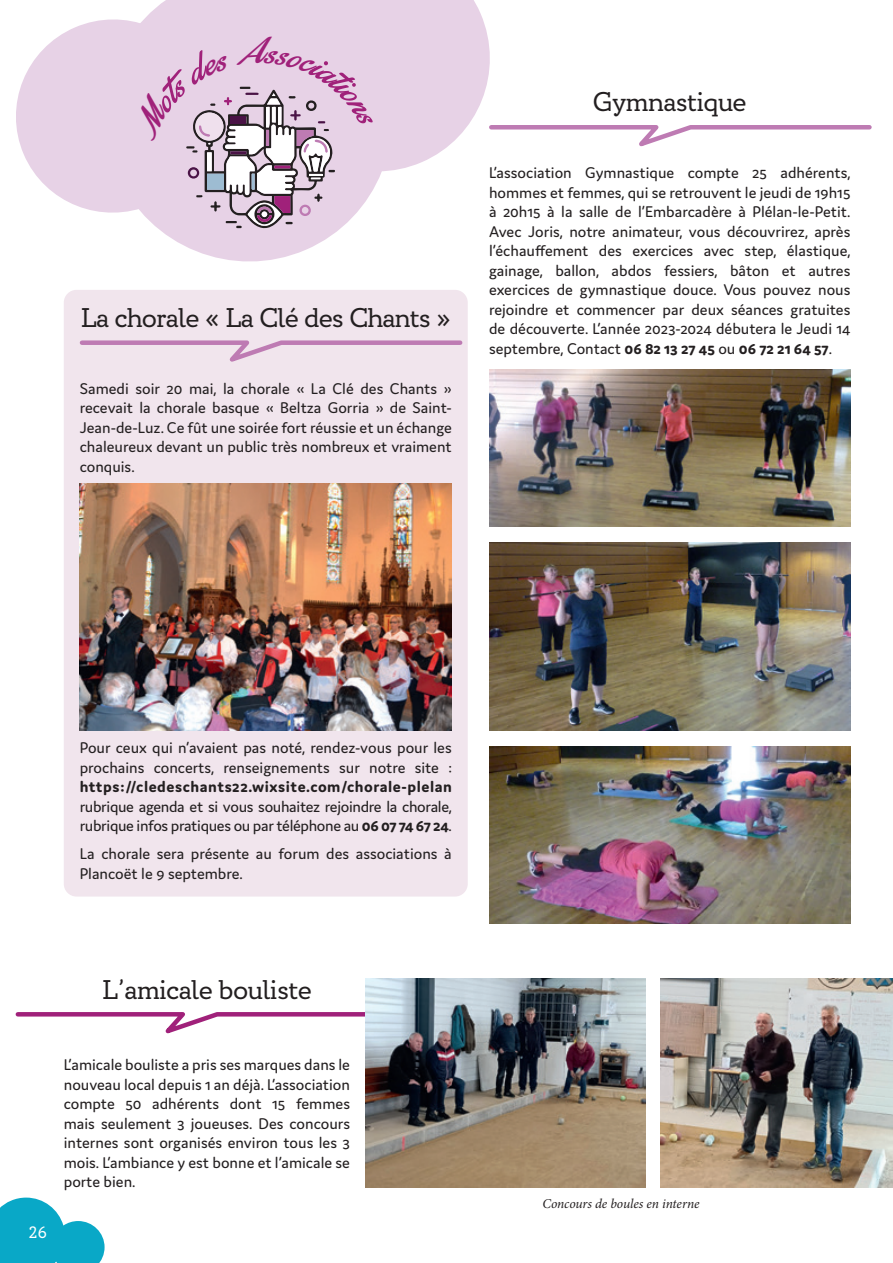
<style>
.page{position:relative;width:893px;height:1263px;background:#fff}
.page>*{position:absolute;margin:0;border:0;box-sizing:border-box;transform-origin:0 0}
.t1{font:27px "Circe Slab A";color:#231f20}
.t2{font:16.5px/19.5px "Domus";color:#231f20;text-align:justify}
.t3{font:16.5px "Circe Slab A";color:#fff}
.t4{font:italic 13.5px "Minion Pro";letter-spacing:-.005em;color:#231f20}
.s1{font-weight:700}
</style>
<div class="page">
<div style="left:64px;top:290px;width:404px;height:606px;background:#f1e5ed;border-radius:13px"></div>
<svg style="left:79px;top:340px;width:384px;height:22px"></svg>
<img style="left:80px;top:483px;width:372px;height:248px">
<svg style="left:16px;top:23px;width:70px;height:186px;fill:#e7d2e6"></svg>
<svg style="left:412px;top:0;width:78px;height:166px;fill:#e7d2e6"></svg>
<svg style="left:86px;top:0;width:326px;height:262px;fill:#e7d2e6"></svg>
<svg style="left:15px;top:1010px;width:351px;height:31px"></svg>
<img style="left:661px;top:978px;width:232px;height:209px">
<img style="left:366px;top:978px;width:279px;height:209px">
<svg style="left:487px;top:123px;width:385px;height:31px"></svg>
<img style="left:490px;top:370px;width:360px;height:156px">
<img style="left:489px;top:542px;width:361px;height:189px">
<img style="left:489px;top:747px;width:361px;height:176px">
<svg style="left:0;top:1197px;width:105px;height:66px"></svg>
<svg style="left:130px;top:37px;width:243px;height:191px;background:#d8c5d7"></svg>
<p class="t1" style="left:81px;top:302px;width:371px">La chorale « La Clé des Chants »</p>
<p class="t2" style="left:80px;top:378px;width:374px">Samedi soir 20 mai, la chorale « La Clé des Chants » recevait la chorale basque « Beltza Gorria » de Saint-Jean-de-Luz. Ce fût une soirée fort réussie et un échange chaleureux devant un public très nombreux et vraiment conquis.</p>
<p class="t1" style="left:593px;top:86px;width:155px">Gymnastique</p>
<p class="t2" style="left:489px;top:163px;width:363px">L’association Gymnastique compte 25 adhérents, hommes et femmes, qui se retrouvent le jeudi de 19h15 à 20h15 à la salle de l’Embarcadère à Plélan-le-Petit.<br>Avec Joris, notre animateur, vous découvrirez, après l’échauffement des exercices avec step, élastique, gainage, ballon, abdos fessiers, bâton et autres exercices de gymnastique douce. Vous pouvez nous rejoindre et commencer par deux séances gratuites de découverte. L’année 2023-2024 débutera le Jeudi 14 septembre, Contact <span class="s1">06 82 13 27 45</span> ou <span class="s1">06 72 21 64 57</span>.</p>
<p class="t2" style="left:80px;top:738px;width:374px">Pour ceux qui n’avaient pas noté, rendez-vous pour les prochains concerts, renseignements sur notre site : <span class="s1">https://cledeschants22.wixsite.com/chorale-plelan </span>rubrique agenda et si vous souhaitez rejoindre la chorale, rubrique infos pratiques ou par téléphone au <span class="s1">06 07 74 67 24</span>.</p>
<p class="t2" style="left:80px;top:844px;width:374px">La chorale sera présente au forum des associations à<br>Plancoët le 9 septembre.</p>
<p class="t1" style="left:102px;top:974px;width:211px">L’amicale bouliste</p>
<p class="t3" style="left:29px;top:1223px;width:19px">26</p>
<p class="t2" style="left:64px;top:1055px;width:288px">L’amicale bouliste a pris ses marques dans le nouveau local depuis 1 an déjà. L’association compte 50 adhérents dont 15 femmes mais seulement 3 joueuses. Des concours internes sont organisés environ tous les 3 mois. L’ambiance y est bonne et l’amicale se porte bien.</p>
<p class="t4" style="left:542px;top:1195px;width:159px">Concours de boules en interne</p>
</div>
